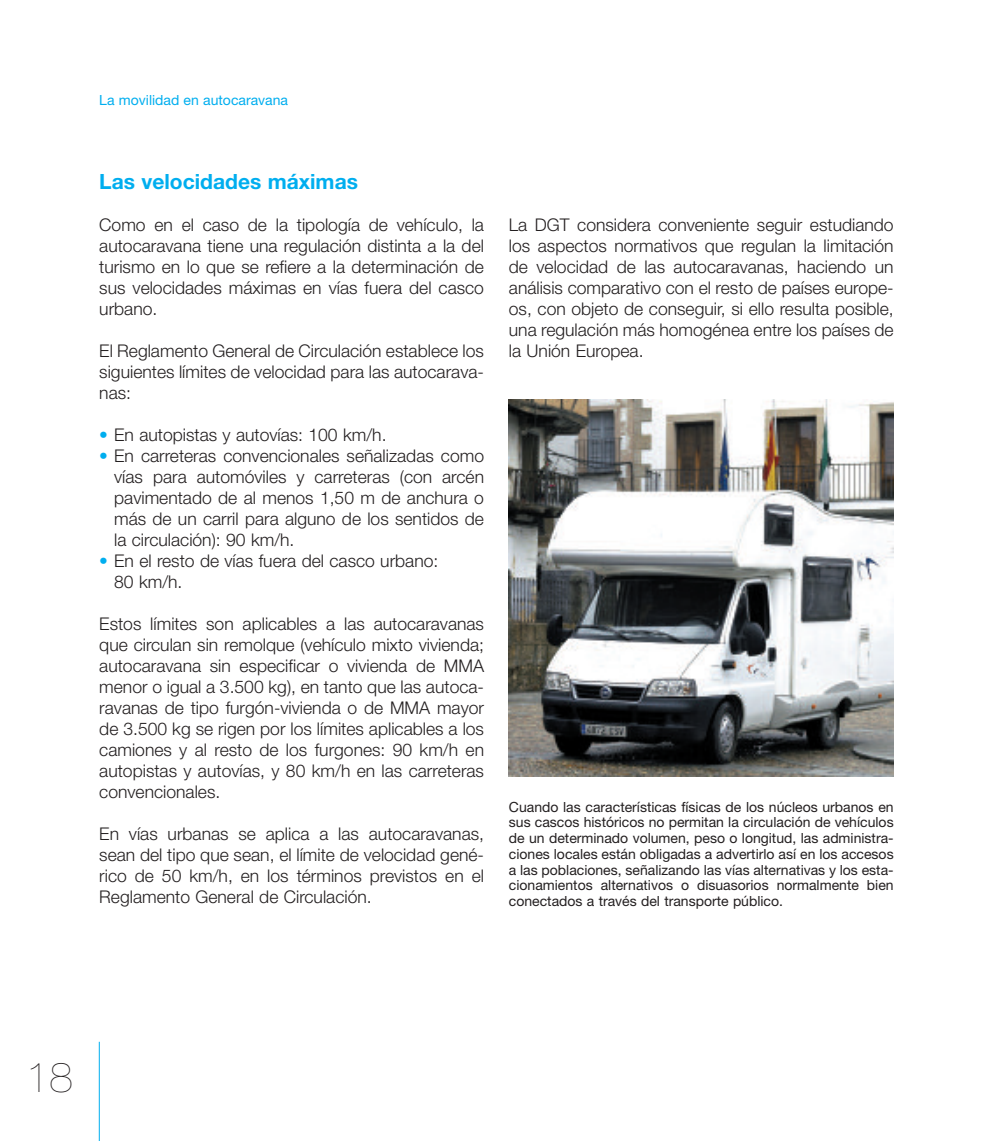
<style>
.page{position:relative;width:993px;height:1141px;background:#fff}
.page>*{position:absolute;margin:0;border:0;box-sizing:border-box;transform-origin:0 0}
.t1{font:200 42px "Helvetica Neue";color:#231f20}
.t2{font:700 21px "Helvetica Neue";color:#00aeef}
.t3{font:300 17.5px/21px "Helvetica Neue";color:#231f20;text-align:justify}
.t4{font:14px/15.8px "Helvetica Neue";color:#231f20;text-align:justify}
.t5{font:14px "Helvetica Neue";color:#00aeef}
.s1{color:#00aeef}
</style>
<div class="page">
<hr style="left:99px;top:1042px;width:1px;height:99px;background:#00aeef">
<img style="left:508px;top:399px;width:385px;height:378px">
<p class="t5" style="left:99px;top:92px;width:190px">La movilidad en autocaravana</p>
<p class="t2" style="left:99px;top:169px;width:260px">Las velocidades máximas</p>
<p class="t3" style="left:99px;top:214px;width:386px">Como en el caso de la tipología de vehículo, la autocaravana tiene una regulación distinta a la del turismo en lo que se refiere a la determinación de sus velocidades máximas en vías fuera del casco urbano.</p>
<p class="t3" style="left:99px;top:340px;width:386px">El Reglamento General de Circulación establece los siguientes límites de velocidad para las autocarava&shy;nas:</p>
<p class="t3" style="left:99px;top:424px;width:288px"><span class="s1">•</span> En autopistas y autovías: 100 km/h.</p>
<p class="t3" style="left:114px;top:445px;width:371px;text-indent:-15px"><span class="s1">•</span> En carreteras convencionales señalizadas como vías para automóviles y carreteras (con arcén pavimentado de al menos 1,50 m de anchura o más de un carril para alguno de los sentidos de la circulación): 90 km/h.</p>
<p class="t3" style="left:114px;top:550px;width:325px;text-indent:-15px"><span class="s1">•</span> En el resto de vías fuera del casco urbano:<br>80 km/h.</p>
<p class="t3" style="left:99px;top:613px;width:386px">Estos límites son aplicables a las autocaravanas que circulan sin remolque (vehículo mixto vivienda; autocaravana sin especificar o vivienda de MMA menor o igual a 3.500 kg), en tanto que las autoca&shy;ravanas de tipo furgón-vivienda o de MMA mayor de 3.500 kg se rigen por los límites aplicables a los camiones y al resto de los furgones: 90 km/h en autopistas y autovías, y 80 km/h en las carreteras convencionales.</p>
<p class="t3" style="left:99px;top:823px;width:386px">En vías urbanas se aplica a las autocaravanas, sean del tipo que sean, el límite de velocidad gené&shy;rico de 50 km/h, en los términos previstos en el Reglamento General de Circulación.</p>
<p class="t3" style="left:508px;top:214px;width:386px">La DGT considera conveniente seguir estudiando los aspectos normativos que regulan la limitación de velocidad de las autocaravanas, haciendo un análisis comparativo con el resto de países europe&shy;os, con objeto de conseguir, si ello resulta posible, una regulación más homogénea entre los países de la Unión Europea.</p>
<p class="t4" style="left:508px;top:799px;width:386px">Cuando las características físicas de los núcleos urbanos en sus cascos históricos no permitan la circulación de vehículos de un determinado volumen, peso o longitud, las administra&shy;ciones locales están obligadas a advertirlo así en los accesos a las poblaciones, señalizando las vías alternativas y los esta&shy;cionamientos alternativos o disuasorios normalmente bien conectados a través del transporte público.</p>
<h1 class="t1" style="left:26px;top:1053px;width:48px">18</h1>
</div>
